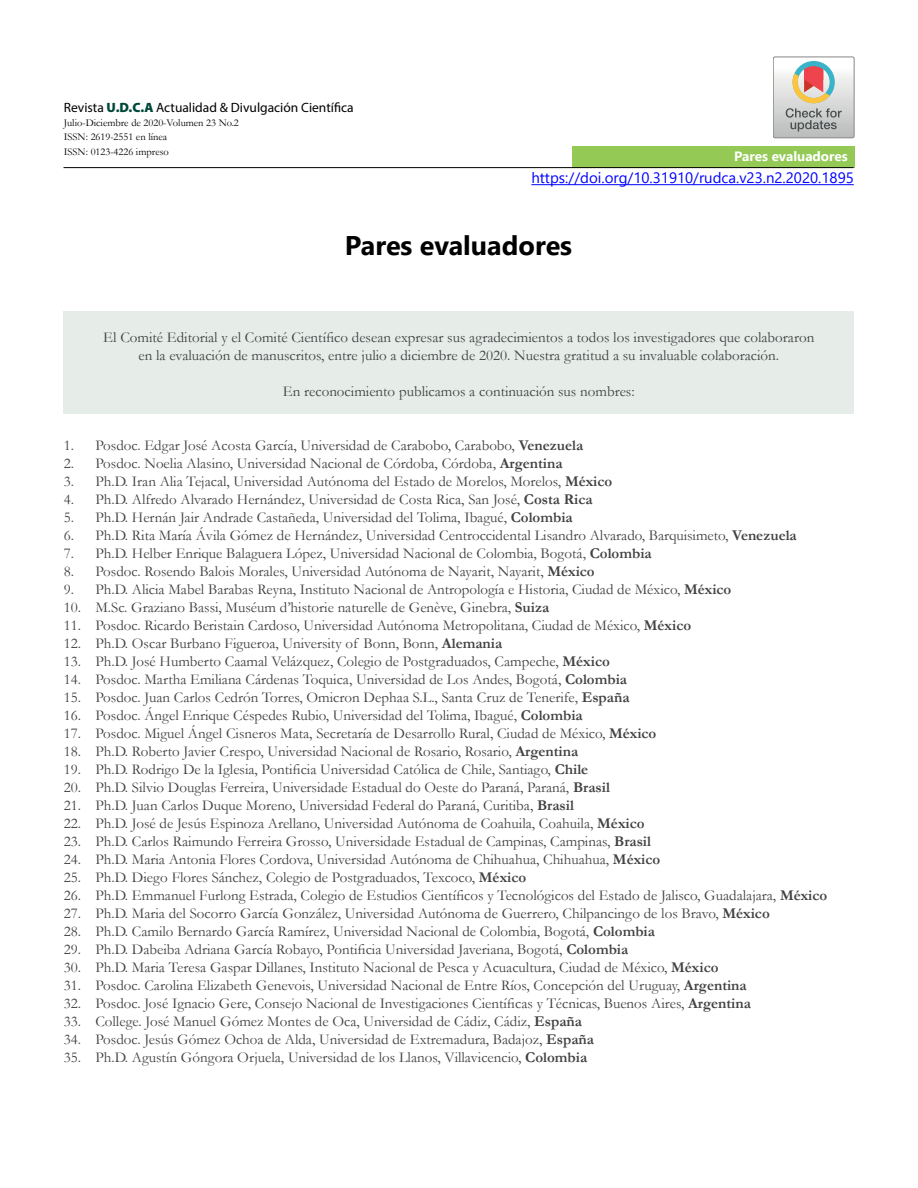
<style>
.page{position:relative;width:918px;height:1188px;background:#fff}
.page>*{position:absolute;margin:0;border:0;box-sizing:border-box;transform-origin:0 0}
.TITULO{font:700 27px "Segoe UI";color:#000}
.t1{font:15px/18px "Garamond";color:#414042;text-align:center}
.t2{font:15px "Segoe UI";color:#00f}
.t3{font:13.5px "Myriad Pro";color:#000}
.TITULO-2{font:700 13.5px "Segoe UI";color:#fff}
.t4{font:10.5px "Garamond";color:#000}
.s1{font-weight:900;color:#00483a}
.s2{font-weight:700}
</style>
<div class="page">
<div style="left:63px;top:311px;width:791px;height:103px;background:#e6ede9"></div>
<hr style="left:531px;top:184px;width:323px;height:1px;background:#00f">
<div style="left:572px;top:146px;width:282px;height:22px;background:#93c954"></div>
<hr style="left:64px;top:167px;width:790px;height:1px;background:#000">
<svg style="left:773px;top:57px;width:81px;height:81px"></svg>
<p class="t3" style="left:64px;top:99px;width:291px">Revista <span class="s1">U.D.C.A</span> Actualidad &amp; Divulgación Científica</p>
<p class="t4" style="left:64px;top:116px;width:177px">Julio-Diciembre de 2020-Volumen 23 No.2</p>
<p class="t4" style="left:64px;top:129px;width:105px">ISSN: 2619-2551 en línea</p>
<p class="t4" style="left:64px;top:145px;width:107px">ISSN: 0123-4226 impreso</p>
<p class="TITULO-2" style="left:734px;top:143px;width:115px">Pares evaluadores</p>
<p class="t2" style="left:531px;top:164px;width:324px">https://doi.org/10.31910/rudca.v23.n2.2020.1895</p>
<p class="TITULO" style="left:345px;top:220px;width:229px">Pares evaluadores</p>
<p class="t1" style="left:103px;top:328px;width:713px">El Comité Editorial y el Comité Científico desean expresar sus agradecimientos a todos los investigadores que colaboraron en la evaluación de manuscritos, entre julio a diciembre de 2020. Nuestra gratitud a su invaluable colaboración.</p>
<p class="t1" style="left:283px;top:382px;width:353px">En reconocimiento publicamos a continuación sus nombres:</p>
<p class="t1" style="left:64px;top:436px;width:521px">1. Posdoc. Edgar José Acosta García, Universidad de Carabobo, Carabobo, <span class="s2">Venezuela</span></p>
<p class="t1" style="left:64px;top:454px;width:500px">2. Posdoc. Noelia Alasino, Universidad Nacional de Córdoba, Córdoba, <span class="s2">Argentina</span></p>
<p class="t1" style="left:64px;top:472px;width:550px">3. Ph.D. Iran Alia Tejacal, Universidad Autónoma del Estado de Morelos, Morelos, <span class="s2">México</span></p>
<p class="t1" style="left:64px;top:490px;width:530px">4. Ph.D. Alfredo Alvarado Hernández, Universidad de Costa Rica, San José, <span class="s2">Costa Rica</span></p>
<p class="t1" style="left:64px;top:508px;width:510px">5. Ph.D. Hernán Jair Andrade Castañeda, Universidad del Tolima, Ibagué, <span class="s2">Colombia</span></p>
<p class="t1" style="left:64px;top:526px;width:734px">6. Ph.D. Rita María Ávila Gómez de Hernández, Universidad Centroccidental Lisandro Alvarado, Barquisimeto, <span class="s2">Venezuela</span></p>
<p class="t1" style="left:64px;top:544px;width:589px">7. Ph.D. Helber Enrique Balaguera López, Universidad Nacional de Colombia, Bogotá, <span class="s2">Colombia</span></p>
<p class="t1" style="left:64px;top:562px;width:532px">8. Posdoc. Rosendo Balois Morales, Universidad Autónoma de Nayarit, Nayarit, <span class="s2">México</span></p>
<p class="t1" style="left:64px;top:580px;width:669px">9. Ph.D. Alicia Mabel Barabas Reyna, Instituto Nacional de Antropología e Historia, Ciudad de México, <span class="s2">México</span></p>
<p class="t1" style="left:64px;top:598px;width:487px">10. M.Sc. Graziano Bassi, Muséum d’historie naturelle de Genève, Ginebra, <span class="s2">Suiza</span></p>
<p class="t1" style="left:64px;top:616px;width:629px">11. Posdoc. Ricardo Beristain Cardoso, Universidad Autónoma Metropolitana, Ciudad de México, <span class="s2">México</span></p>
<p class="t1" style="left:64px;top:634px;width:440px">12. Ph.D. Oscar Burbano Figueroa, University of Bonn, Bonn, <span class="s2">Alemania</span></p>
<p class="t1" style="left:64px;top:652px;width:548px">13. Ph.D. José Humberto Caamal Velázquez, Colegio de Postgraduados, Campeche, <span class="s2">México</span></p>
<p class="t1" style="left:64px;top:670px;width:565px">14. Posdoc. Martha Emiliana Cárdenas Toquica, Universidad de Los Andes, Bogotá, <span class="s2">Colombia</span></p>
<p class="t1" style="left:64px;top:688px;width:567px">15. Posdoc. Juan Carlos Cedrón Torres, Omicron Dephaa S.L., Santa Cruz de Tenerife, <span class="s2">España</span></p>
<p class="t1" style="left:64px;top:706px;width:520px">16. Posdoc. Ángel Enrique Céspedes Rubio, Universidad del Tolima, Ibagué, <span class="s2">Colombia</span></p>
<p class="t1" style="left:64px;top:724px;width:594px">17. Posdoc. Miguel Ángel Cisneros Mata, Secretaría de Desarrollo Rural, Ciudad de México, <span class="s2">México</span></p>
<p class="t1" style="left:64px;top:742px;width:516px">18. Ph.D. Roberto Javier Crespo, Universidad Nacional de Rosario, Rosario, <span class="s2">Argentina</span></p>
<p class="t1" style="left:64px;top:760px;width:526px">19. Ph.D. Rodrigo De la Iglesia, Pontificia Universidad Católica de Chile, Santiago, <span class="s2">Chile</span></p>
<p class="t1" style="left:64px;top:778px;width:548px">20. Ph.D. Silvio Douglas Ferreira, Universidade Estadual do Oeste do Paraná, Paraná, <span class="s2">Brasil</span></p>
<p class="t1" style="left:64px;top:796px;width:512px">21. Ph.D. Juan Carlos Duque Moreno, Universidad Federal do Paraná, Curitiba, <span class="s2">Brasil</span></p>
<p class="t1" style="left:64px;top:814px;width:582px">22. Ph.D. José de Jesús Espinoza Arellano, Universidad Autónoma de Coahuila, Coahuila, <span class="s2">México</span></p>
<p class="t1" style="left:64px;top:832px;width:589px">23. Ph.D. Carlos Raimundo Ferreira Grosso, Universidade Estadual de Campinas, Campinas, <span class="s2">Brasil</span></p>
<p class="t1" style="left:64px;top:850px;width:598px">24. Ph.D. Maria Antonia Flores Cordova, Universidad Autónoma de Chihuahua, Chihuahua, <span class="s2">México</span></p>
<p class="t1" style="left:64px;top:868px;width:464px">25. Ph.D. Diego Flores Sánchez, Colegio de Postgraduados, Texcoco, <span class="s2">México</span></p>
<p class="t1" style="left:64px;top:886px;width:765px">26. Ph.D. Emmanuel Furlong Estrada, Colegio de Estudios Científicos y Tecnológicos del Estado de Jalisco, Guadalajara, <span class="s2">México</span></p>
<p class="t1" style="left:64px;top:904px;width:707px">27. Ph.D. Maria del Socorro García González, Universidad Autónoma de Guerrero, Chilpancingo de los Bravo, <span class="s2">México</span></p>
<p class="t1" style="left:64px;top:922px;width:593px">28. Ph.D. Camilo Bernardo García Ramírez, Universidad Nacional de Colombia, Bogotá, <span class="s2">Colombia</span></p>
<p class="t1" style="left:64px;top:940px;width:566px">29. Ph.D. Dabeiba Adriana García Robayo, Pontificia Universidad Javeriana, Bogotá, <span class="s2">Colombia</span></p>
<p class="t1" style="left:64px;top:958px;width:656px">30. Ph.D. Maria Teresa Gaspar Dillanes, Instituto Nacional de Pesca y Acuacultura, Ciudad de México, <span class="s2">México</span></p>
<p class="t1" style="left:64px;top:976px;width:684px">31. Posdoc. Carolina Elizabeth Genevois, Universidad Nacional de Entre Ríos, Concepción del Uruguay, <span class="s2">Argentina</span></p>
<p class="t1" style="left:64px;top:994px;width:688px">32. Posdoc. José Ignacio Gere, Consejo Nacional de Investigaciones Científicas y Técnicas, Buenos Aires, <span class="s2">Argentina</span></p>
<p class="t1" style="left:64px;top:1012px;width:520px">33. College. José Manuel Gómez Montes de Oca, Universidad de Cádiz, Cádiz, <span class="s2">España</span></p>
<p class="t1" style="left:64px;top:1030px;width:532px">34. Posdoc. Jesús Gómez Ochoa de Alda, Universidad de Extremadura, Badajoz, <span class="s2">España</span></p>
<p class="t1" style="left:64px;top:1048px;width:525px">35. Ph.D. Agustín Góngora Orjuela, Universidad de los Llanos, Villavicencio, <span class="s2">Colombia</span></p>
</div>
